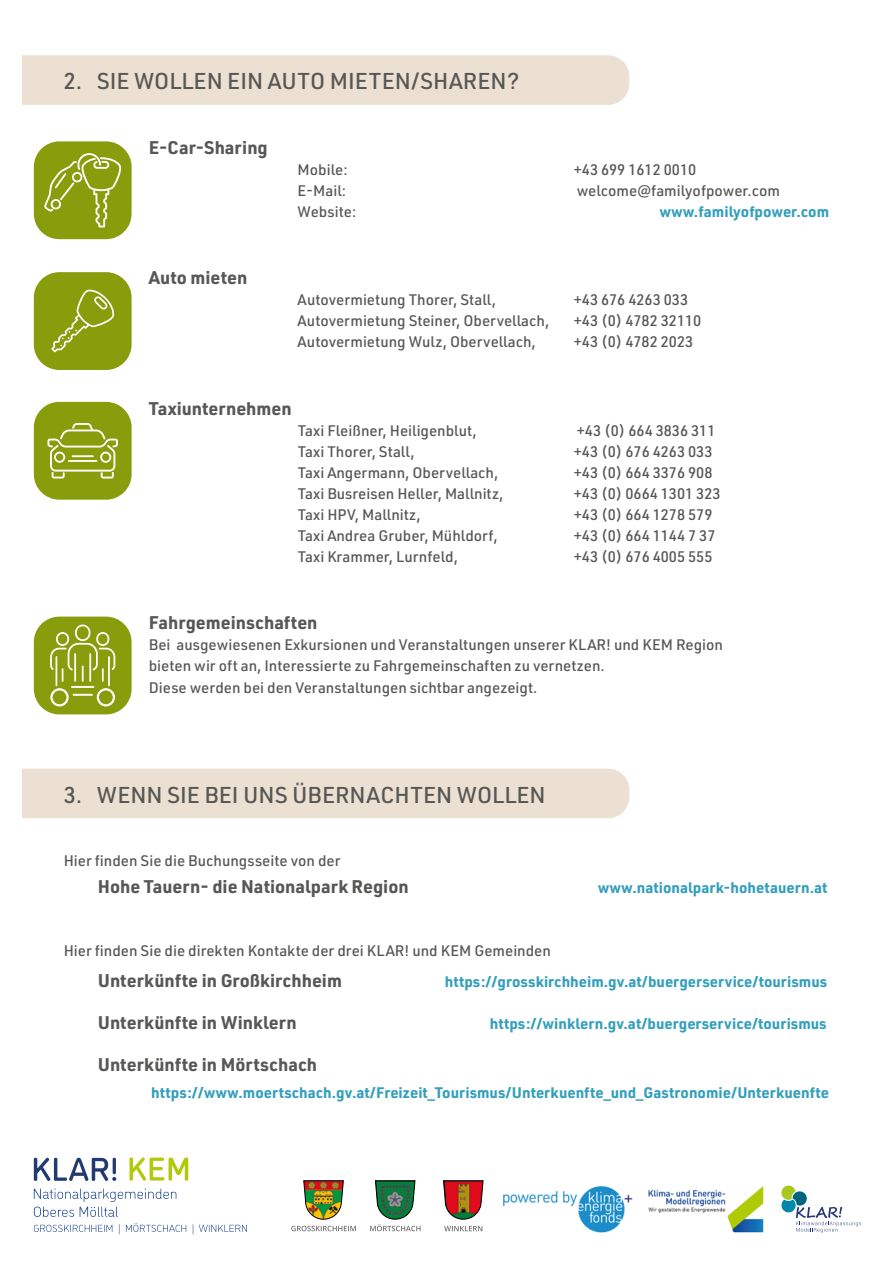
<style>
.page{position:relative;width:893px;height:1263px;background:#fff}
.page>*{position:absolute;margin:0;border:0;box-sizing:border-box;transform-origin:0 0}
.t1{font:500 22.5px "URWDIN";color:#575756}
.t2{font:700 18px "URWDIN";color:#575756}
.t3{font:500 15px/21px "URWDIN";color:#575756}
.t4{font:700 15px "URWDIN";color:#339fbc}
</style>
<div class="page">
<div style="left:34px;top:141px;width:98px;height:98px;background:#879d0c;border-radius:26px"></div>
<div style="left:34px;top:272px;width:98px;height:98px;background:#879d0c;border-radius:26px"></div>
<div style="left:34px;top:402px;width:98px;height:98px;background:#879d0c;border-radius:26px"></div>
<div style="left:34px;top:617px;width:98px;height:97px;background:#879d0c;border-radius:26px"></div>
<div style="left:22px;top:769px;width:607px;height:49px;background:#ebe0d1"></div>
<div style="left:22px;top:55px;width:607px;height:50px;background:#ebe0d1"></div>
<svg style="left:34px;top:1223px;width:213px;height:11px"></svg>
<svg style="left:34px;top:1188px;width:142px;height:29px"></svg>
<svg style="left:129px;top:1157px;width:59px;height:24px"></svg>
<svg style="left:34px;top:1158px;width:82px;height:23px"></svg>
<svg style="left:444px;top:1226px;width:38px;height:5px"></svg>
<svg style="left:291px;top:1226px;width:65px;height:5px"></svg>
<svg style="left:303px;top:1180px;width:41px;height:40px;background:#948647"></svg>
<svg style="left:370px;top:1180px;width:50px;height:51px"></svg>
<svg style="left:443px;top:1180px;width:41px;height:40px;background:#b15243"></svg>
<svg style="left:47px;top:423px;width:71px;height:55px"></svg>
<svg style="left:44px;top:153px;width:78px;height:74px"></svg>
<svg style="left:51px;top:290px;width:64px;height:62px"></svg>
<hr style="left:56px;top:656px;width:1px;height:30px;background:#fff">
<hr style="left:108px;top:656px;width:2px;height:30px;background:#fff">
<svg style="left:50px;top:624px;width:65px;height:58px"></svg>
<hr style="left:73px;top:694px;width:20px;height:2px;background:#fff">
<svg style="left:97px;top:688px;width:18px;height:18px"></svg>
<svg style="left:50px;top:688px;width:19px;height:18px"></svg>
<hr style="left:71px;top:686px;width:23px;height:2px;background:#fff">
<svg style="left:781px;top:1185px;width:80px;height:48px"></svg>
<img style="left:503px;top:1186px;width:261px;height:47px">
<h1 class="t1" style="left:64px;top:66px;width:457px">2. SIE WOLLEN EIN AUTO MIETEN/SHAREN?</h1>
<p class="t2" style="left:149px;top:135px;width:120px">E-Car-Sharing</p>
<p class="t2" style="left:149px;top:266px;width:100px">Auto mieten</p>
<p class="t3" style="left:298px;top:159px;width:52px">Mobile:</p>
<p class="t3" style="left:574px;top:159px;width:124px">+43 699 1612 0010</p>
<p class="t3" style="left:298px;top:180px;width:50px">E-Mail:</p>
<p class="t3" style="left:577px;top:180px;width:205px">welcome@familyofpower.com</p>
<p class="t3" style="left:298px;top:201px;width:60px">Website:</p>
<p class="t4" style="left:659px;top:201px;width:171px">www.familyofpower.com</p>
<p class="t3" style="left:298px;top:289px;width:200px">Autovermietung Thorer, Stall,</p>
<p class="t3" style="left:574px;top:289px;width:116px">+43 676 4263 033</p>
<p class="t3" style="left:298px;top:310px;width:253px">Autovermietung Steiner, Obervellach,</p>
<p class="t3" style="left:574px;top:310px;width:129px">+43 (0) 4782 32110</p>
<p class="t3" style="left:298px;top:331px;width:240px">Autovermietung Wulz, Obervellach,</p>
<p class="t3" style="left:574px;top:331px;width:121px">+43 (0) 4782 2023</p>
<p class="t2" style="left:149px;top:396px;width:145px">Taxiunternehmen</p>
<p class="t3" style="left:298px;top:420px;width:181px">Taxi Fleißner, Heiligenblut,</p>
<p class="t3" style="left:577px;top:420px;width:140px">+43 (0) 664 3836 311</p>
<p class="t3" style="left:298px;top:441px;width:118px">Taxi Thorer, Stall,</p>
<p class="t3" style="left:574px;top:441px;width:140px">+43 (0) 676 4263 033</p>
<p class="t3" style="left:298px;top:462px;width:202px">Taxi Angermann, Obervellach,</p>
<p class="t3" style="left:574px;top:462px;width:140px">+43 (0) 664 3376 908</p>
<p class="t3" style="left:298px;top:483px;width:207px">Taxi Busreisen Heller, Mallnitz,</p>
<p class="t3" style="left:574px;top:483px;width:148px">+43 (0) 0664 1301 323</p>
<p class="t3" style="left:298px;top:504px;width:125px">Taxi HPV, Mallnitz,</p>
<p class="t3" style="left:574px;top:504px;width:140px">+43 (0) 664 1278 579</p>
<p class="t3" style="left:298px;top:525px;width:201px">Taxi Andrea Gruber, Mühldorf,</p>
<p class="t3" style="left:574px;top:525px;width:143px">+43 (0) 664 1144 7 37</p>
<p class="t3" style="left:298px;top:546px;width:162px">Taxi Krammer, Lurnfeld,</p>
<p class="t3" style="left:574px;top:546px;width:140px">+43 (0) 676 4005 555</p>
<p class="t2" style="left:149px;top:611px;width:170px">Fahrgemeinschaften</p>
<p class="t3" style="left:149px;top:634px;width:576px">Bei ausgewiesenen Exkursionen und Veranstaltungen unserer KLAR! und KEM Region bieten wir oft an, Interessierte zu Fahrgemeinschaften zu vernetzen.<br>Diese werden bei den Veranstaltungen sichtbar angezeigt.</p>
<h1 class="t1" style="left:64px;top:780px;width:483px">3. WENN SIE BEI UNS ÜBERNACHTEN WOLLEN</h1>
<p class="t3" style="left:64px;top:849px;width:278px">Hier finden Sie die Buchungsseite von der</p>
<p class="t2" style="left:98px;top:874px;width:312px">Hohe Tauern- die Nationalpark Region</p>
<p class="t4" style="left:598px;top:877px;width:231px">www.nationalpark-hohetauern.at</p>
<p class="t3" style="left:64px;top:939px;width:489px">Hier finden Sie die direkten Kontakte der drei KLAR! und KEM Gemeinden</p>
<p class="t2" style="left:98px;top:968px;width:246px">Unterkünfte in Großkirchheim</p>
<p class="t4" style="left:445px;top:971px;width:384px">https://grosskirchheim.gv.at/buergerservice/tourismus</p>
<p class="t2" style="left:98px;top:1010px;width:200px">Unterkünfte in Winklern</p>
<p class="t4" style="left:490px;top:1013px;width:338px">https://winklern.gv.at/buergerservice/tourismus</p>
<p class="t2" style="left:98px;top:1052px;width:221px">Unterkünfte in Mörtschach</p>
<p class="t4" style="left:151px;top:1082px;width:679px">https://www.moertschach.gv.at/Freizeit_Tourismus/Unterkuenfte_und_Gastronomie/Unterkuenfte</p>
</div>
